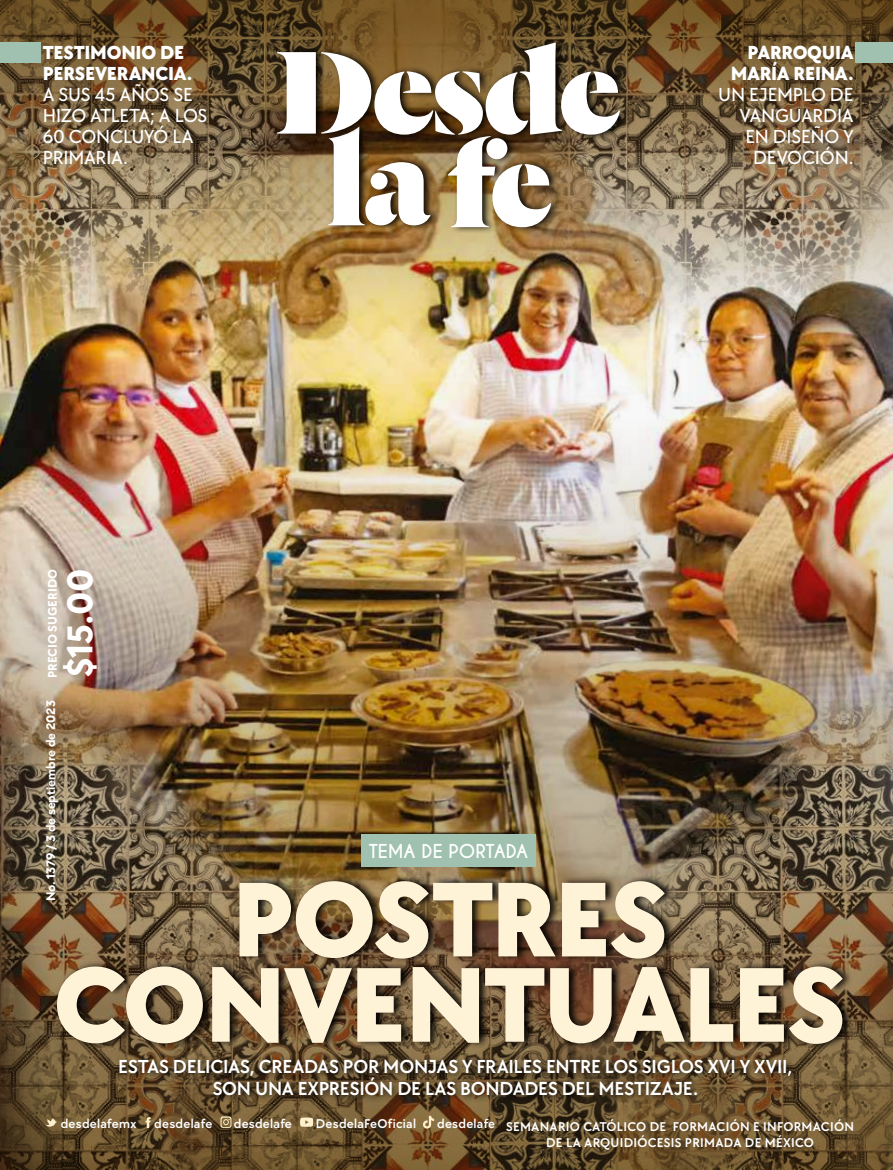
<style>
.page{position:relative;width:893px;height:1170px;background:#fff}
.page>*{position:absolute;margin:0;border:0;box-sizing:border-box;transform-origin:0 0}
.t1{font:800 109.8px/85.2px "TT Chocolates Trl";letter-spacing:-.02em;color:#fff3d7;text-align:center}
.t2{font:700 37.2px "TT Chocolates Trl";color:#fff}
.t3{font:600 19.5px/21px "TT Chocolates Trl";letter-spacing:-.01em;color:#fff;text-align:center}
.t4{font:500 19.5px/21px "TT Chocolates Trl";letter-spacing:-.02em;color:#fff}
.t5{font:800 19.5px/21px "TT Chocolates Trl";letter-spacing:-.015em;color:#fff}
.t6{font:700 18px "Caviar Dreams";color:#fff}
.t7{font:600 13.2px/15.8px "TT Chocolates Trl";letter-spacing:.02em;color:#fff;text-align:center}
.t8{font:700 12.9px "TT Chocolates Trl";color:#fff}
</style>
<div class="page">
<img style="left:0;top:0;width:893px;height:1169px">
<div style="left:445px;top:130px;width:116px;height:104px;background:#000;opacity:.9"></div>
<div style="left:326px;top:121px;width:114px;height:111px;background:#000;opacity:.9"></div>
<div style="left:274px;top:36px;width:356px;height:105px;background:#000;opacity:.9"></div>
<svg style="left:277px;top:43px;width:343px;height:184px"></svg>
<div style="left:0;top:43px;width:40px;height:20px;background:#a0c1b0"></div>
<div style="left:856px;top:43px;width:37px;height:20px;background:#a0c1b0"></div>
<svg style="left:220px;top:1116px;width:12px;height:11px"></svg>
<svg style="left:146px;top:1116px;width:5px;height:11px"></svg>
<svg style="left:45px;top:1118px;width:12px;height:8px"></svg>
<svg style="left:300px;top:1117px;width:13px;height:9px"></svg>
<svg style="left:423px;top:1115px;width:11px;height:13px"></svg>
<div style="left:55px;top:874px;width:798px;height:176px;background:#000;opacity:.89"></div>
<div style="left:361px;top:834px;width:174px;height:32px;background:#a0c1b0"></div>
<div style="left:116px;top:1055px;width:683px;height:48px;background:#000;opacity:.75"></div>
<h3 class="t5" style="left:43px;top:41px;width:151px">TESTIMONIO DE<br>PERSEVERANCIA.</h3>
<h3 class="t4" style="left:43px;top:84px;width:166px">A SUS 45 AÑOS SE<br>HIZO ATLETA; A LOS<br>60 CONCLUYÓ LA<br>PRIMARIA.</h3>
<p class="t8" style="left:43px;top:677px;width:110px;rotate:-90deg">PRECIO SUGERIDO</p>
<h2 class="t2" style="left:54px;top:677px;width:110px;rotate:-90deg">$15.00</h2>
<h3 class="t5" style="left:731px;top:41px;width:124px;text-align:right">PARROQUIA<br>MARÍA REINA.</h3>
<h3 class="t4" style="left:718px;top:84px;width:137px;text-align:right">UN EJEMPLO DE<br>VANGUARDIA<br>EN DISEÑO Y<br>DEVOCIÓN.</h3>
<p class="t8" style="left:42px;top:901px;width:202px;rotate:-90deg">No. 1379 / 3 de septiembre de 2023</p>
<h3 class="t6" style="left:369px;top:840px;width:161px">TEMA DE PORTADA</h3>
<h1 class="t1" style="left:54px;top:872px;width:794px">POSTRES<br>CONVENTUALES</h1>
<h3 class="t3" style="left:118px;top:1055px;width:676px">ESTAS DELICIAS, CREADAS POR MONJAS Y FRAILES ENTRE LOS SIGLOS XVI Y XVII,<br>SON UNA EXPRESIÓN DE LAS BONDADES DEL MESTIZAJE.</h3>
<p class="t7" style="left:506px;top:1118px;width:349px">SEMANARIO CATÓLICO DE FORMACIÓN E INFORMACIÓN<br>DE LA ARQUIDIÓCESIS PRIMADA DE MÉXICO</p>
<p class="t7" style="left:61px;top:1114px;width:77px">desdelafemx</p>
<p class="t7" style="left:154px;top:1114px;width:60px">desdelafe</p>
<p class="t7" style="left:234px;top:1114px;width:60px">desdelafe</p>
<p class="t7" style="left:316px;top:1114px;width:102px">DesdelaFeOficial</p>
<p class="t7" style="left:437px;top:1114px;width:60px">desdelafe</p>
</div>
